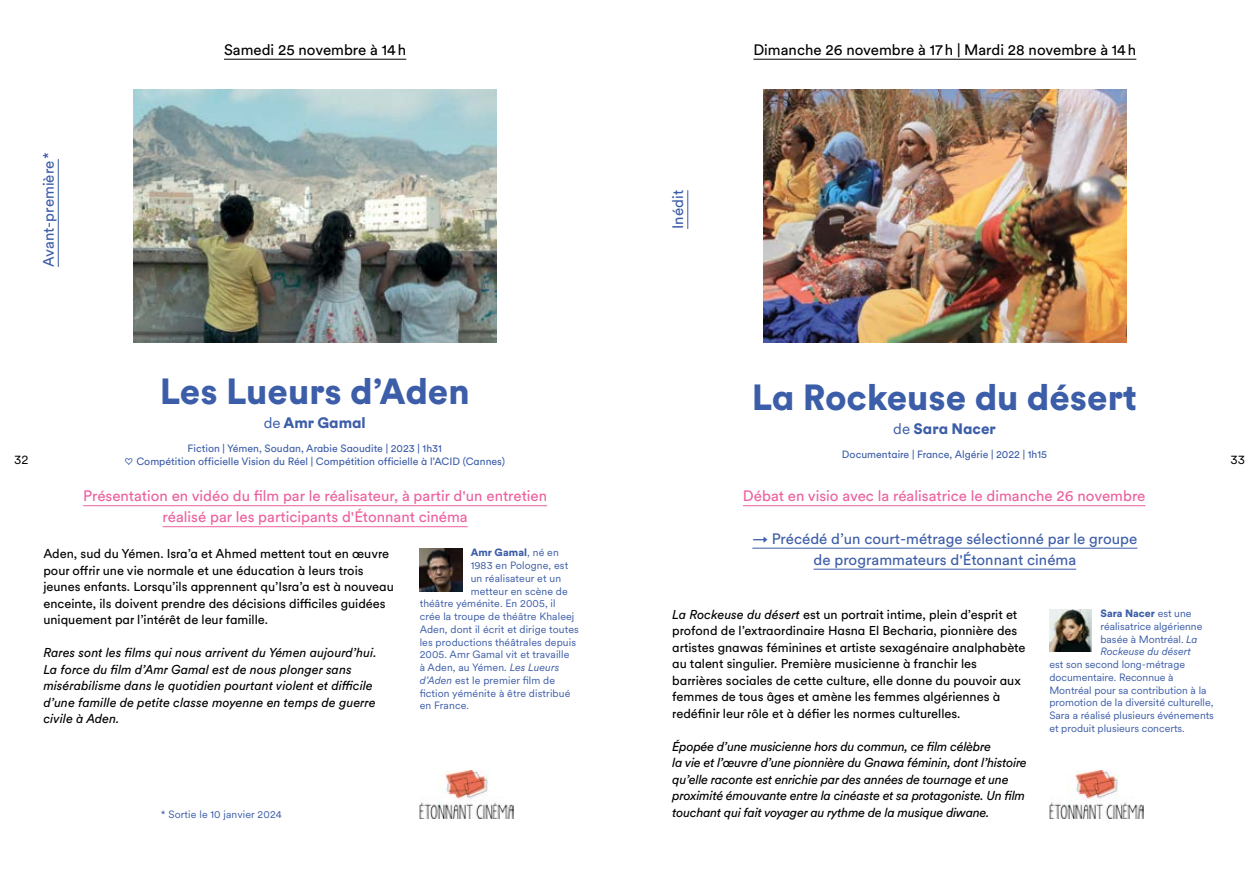
<style>
.page{position:relative;width:1259px;height:893px;background:#fff}
.page>*{position:absolute;margin:0;border:0;box-sizing:border-box;transform-origin:0 0}
.t1{font:900 36px "Circular XX";color:#3c5da8}
.t2{font:15px/21px "Circular XX";color:#ec619f;text-align:center}
.t3{font:15px/21px "Circular XX";color:#3c5da8;text-align:center}
.t4{font:15px "Circular XX";color:#000}
.t5{font:900 15px "Circular XX";color:#3c5da8}
.t6{font:12.75px/16.5px "Circular XX";color:#000}
.t7{font:italic 12.75px/16.5px "Circular XX";letter-spacing:-.02em;color:#000}
.t8{font:italic 12.75px/16.5px "Circular XX";color:#000}
.t9{font:12.75px "Circular XX";color:#000}
.t10{font:10.5px/12.8px "Circular XX";letter-spacing:.01em;color:#3c5da8}
.t11{font:10.5px/13.5px "Circular XX";color:#3c5da8;text-align:center}
.t12{font:900 10.5px "Circular XX";letter-spacing:.01em;color:#3c5da8}
.s1{font-weight:400}
.s2{font-family:"Cogito"}
.s3{font-style:italic}
.s4{font-weight:900}
</style>
<div class="page">
<img style="left:134px;top:89px;width:362px;height:253px">
<hr style="left:224px;top:59px;width:182px;height:1px;background:#000">
<hr style="left:58px;top:159px;width:1px;height:108px;background:#3c5da8">
<img style="left:420px;top:549px;width:42px;height:42px">
<hr style="left:83px;top:505px;width:464px;height:1px;background:#ec619f">
<hr style="left:163px;top:526px;width:305px;height:1px;background:#ec619f">
<img style="left:763px;top:89px;width:363px;height:253px">
<hr style="left:753px;top:59px;width:383px;height:1px;background:#000">
<hr style="left:687px;top:190px;width:1px;height:39px;background:#3c5da8">
<hr style="left:743px;top:505px;width:402px;height:1px;background:#ec619f">
<hr style="left:752px;top:548px;width:385px;height:1px;background:#3c5da8">
<hr style="left:813px;top:569px;width:263px;height:1px;background:#3c5da8">
<img style="left:1049px;top:609px;width:43px;height:43px">
<img style="left:1049px;top:771px;width:94px;height:47px">
<img style="left:419px;top:771px;width:94px;height:47px">
<p class="t3" style="left:37px;top:267px;width:116px;rotate:-90deg">Avant-première*</p>
<p class="t4" style="left:224px;top:39px;width:184px">Samedi 25 novembre à 14h</p>
<p class="t3" style="left:667px;top:229px;width:40px;rotate:-90deg">Inédit</p>
<p class="t4" style="left:753px;top:39px;width:384px">Dimanche 26 novembre à 17h | Mardi 28 novembre à 14h</p>
<h1 class="t1" style="left:160px;top:366px;width:311px">Les Lueurs d’Aden</h1>
<p class="t5" style="left:264px;top:412px;width:104px"><span class="s1">de</span> Amr Gamal</p>
<p class="t11" style="left:124px;top:441px;width:382px">Fiction | Yémen, Soudan, Arabie Saoudite | 2023 | 1h31<br><span class="s2">♡</span> Compétition officielle Vision du Réel | Compétition officielle à l’ACID (Cannes)</p>
<h1 class="t1" style="left:752px;top:373px;width:387px">La Rockeuse du désert</h1>
<p class="t5" style="left:893px;top:419px;width:104px"><span class="s1">de</span> Sara Nacer</p>
<p class="t11" style="left:842px;top:447px;width:206px">Documentaire | France, Algérie | 2022 | 1h15</p>
<p class="t9" style="left:14px;top:451px;width:16px">32</p>
<p class="t9" style="left:1230px;top:451px;width:16px">33</p>
<p class="t2" style="left:83px;top:485px;width:465px">Présentation en vidéo du film par le réalisateur, à partir d'un entretien réalisé par les participants d'Étonnant cinéma</p>
<p class="t6" style="left:43px;top:545px;width:352px">Aden, sud du Yémen. Isra’a et Ahmed mettent tout en œuvre pour offrir une vie normale et une éducation à leurs trois jeunes enfants. Lorsqu’ils apprennent qu’Isra’a est à nouveau enceinte, ils doivent prendre des décisions difficiles guidées uniquement par l’intérêt de leur famille.</p>
<p class="t8" style="left:43px;top:644px;width:335px">Rares sont les films qui nous arrivent du Yémen aujourd’hui.<br>La force du film d’Amr Gamal est de nous plonger sans misérabilisme dans le quotidien pourtant violent et difficile d’une famille de petite classe moyenne en temps de guerre civile à Aden.</p>
<p class="t12" style="left:471px;top:545px;width:90px">Amr Gamal<span class="s1">, né en</span></p>
<p class="t10" style="left:471px;top:559px;width:99px">1983 en Pologne, est</p>
<p class="t10" style="left:471px;top:571px;width:92px">un réalisateur et un</p>
<p class="t10" style="left:471px;top:584px;width:99px">metteur en scène de</p>
<p class="t10" style="left:420px;top:597px;width:137px">théâtre yéménite. En 2005, il</p>
<p class="t10" style="left:420px;top:610px;width:156px">crée la troupe de théâtre Khaleej</p>
<p class="t10" style="left:420px;top:622px;width:161px">Aden, dont il écrit et dirige toutes</p>
<p class="t10" style="left:420px;top:635px;width:158px">les productions théâtrales depuis</p>
<p class="t10" style="left:420px;top:648px;width:151px">2005. Amr Gamal vit et travaille</p>
<p class="t10" style="left:420px;top:661px;width:141px">à Aden, au Yémen. <span class="s3">Les Lueurs</span></p>
<p class="t10" style="left:420px;top:673px;width:137px"><span class="s3">d’Aden</span> est le premier film de</p>
<p class="t10" style="left:420px;top:686px;width:152px">fiction yéménite à être distribué</p>
<p class="t10" style="left:420px;top:699px;width:51px">en France.</p>
<p class="t10" style="left:161px;top:808px;width:123px">* Sortie le 10 janvier 2024</p>
<p class="t2" style="left:743px;top:485px;width:404px">Débat en visio avec la réalisatrice le dimanche 26 novembre</p>
<p class="t3" style="left:752px;top:527px;width:386px">→ Précédé d’un court-métrage sélectionné par le groupe de programmateurs d'Étonnant cinéma</p>
<p class="t6" style="left:672px;top:605px;width:355px"><span class="s3">La Rockeuse du désert</span> est un portrait intime, plein d’esprit et profond de l’extraordinaire Hasna El Becharia, pionnière des artistes gnawas féminines et artiste sexagénaire analphabète au talent singulier. Première musicienne à franchir les barrières sociales de cette culture, elle donne du pouvoir aux femmes de tous âges et amène les femmes algériennes à redéfinir leur rôle et à défier les normes culturelles.</p>
<p class="t7" style="left:672px;top:737px;width:356px">Épopée d’une musicienne hors du commun, ce film célèbre<br>la vie et l’œuvre d’une pionnière du Gnawa féminin, dont l’histoire qu’elle raconte est enrichie par des années de tournage et une proximité émouvante entre la cinéaste et sa protagoniste. Un film touchant qui fait voyager au rythme de la musique diwane.</p>
<p class="t10" style="left:1100px;top:607px;width:103px"><span class="s4">Sara Nacer</span> est une réalisatrice algérienne basée à Montréal. <span class="s3">La<br>Rockeuse du désert</span></p>
<p class="t10" style="left:1049px;top:658px;width:166px">est son second long-métrage documentaire. Reconnue à<br>Montréal pour sa contribution à la promotion de la diversité culturelle,<br>Sara a réalisé plusieurs événements et produit plusieurs concerts.</p>
</div>
